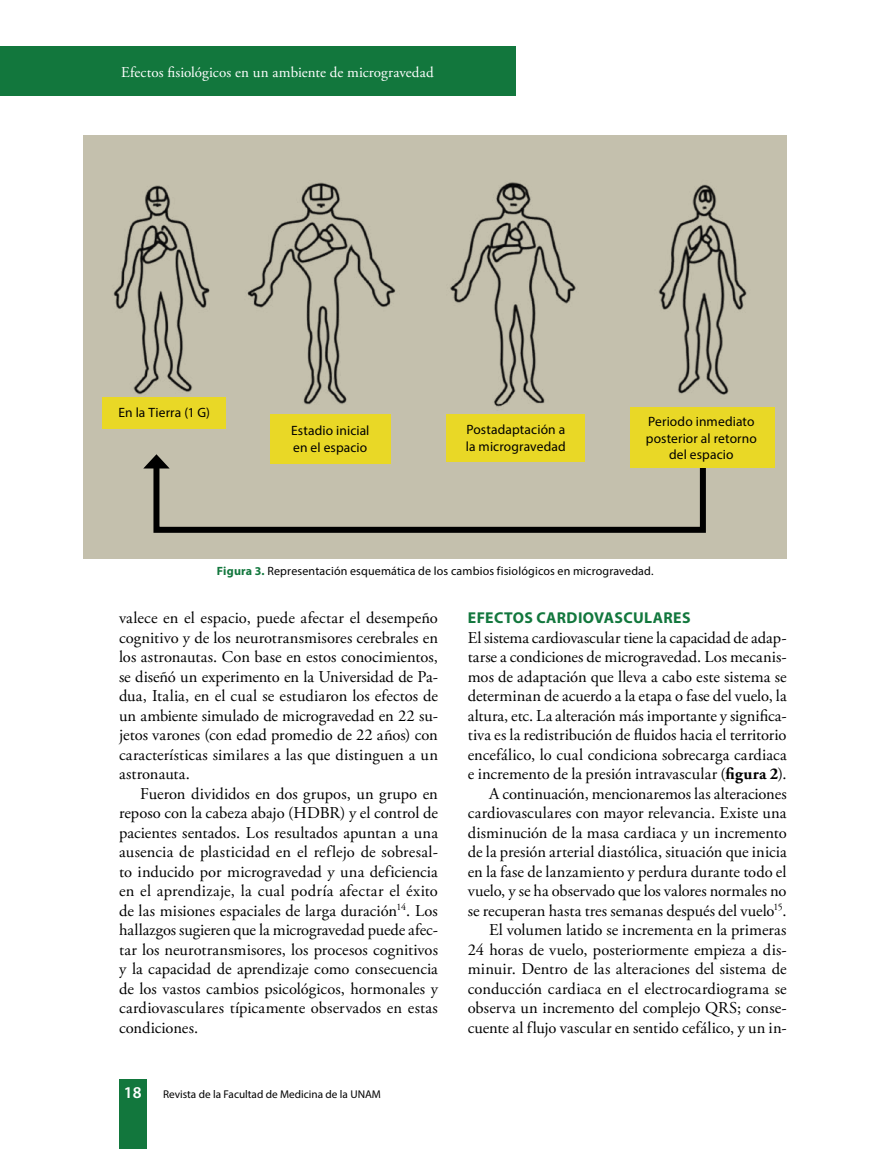
<style>
.page{position:relative;width:893px;height:1149px;background:#fff}
.page>*{position:absolute;margin:0;border:0;box-sizing:border-box;transform-origin:0 0}
.t1{font:16.5px/19.5px "Adobe Garamond Pro";color:#000;text-align:justify}
.t2{font:600 16.5px "Myriad Pro";color:#fff}
.t3{font:700 15.75px "Myriad Pro";letter-spacing:.025em;color:#12773d}
.t4{font:15px "Adobe Garamond Pro";color:#fff}
.t5{font:13.5px/16.5px "Myriad Pro";letter-spacing:.01em;color:#000}
.t6{font:12px "Myriad Pro";letter-spacing:.015em;color:#000}
.t7{font:11.25px "Myriad Pro";color:#000}
.s1{font-weight:700;color:#12773d}
.s2{font-weight:700}
</style>
<div class="page">
<div style="left:0;top:47px;width:516px;height:49px;background:#12773d"></div>
<div style="left:119px;top:1079px;width:28px;height:69px;background:#12773d"></div>
<div style="left:83px;top:135px;width:704px;height:423px;background:#c4c0ad"></div>
<img style="left:113px;top:182px;width:634px;height:230px">
<div style="left:103px;top:397px;width:123px;height:32px;background:#e9d826"></div>
<div style="left:270px;top:414px;width:120px;height:49px;background:#e9d826"></div>
<div style="left:447px;top:414px;width:138px;height:47px;background:#e9d826"></div>
<svg style="left:150px;top:456px;width:559px;height:77px"></svg>
<svg style="left:144px;top:454px;width:26px;height:14px"></svg>
<div style="left:631px;top:407px;width:144px;height:60px;background:#e9d826"></div>
<p class="t4" style="left:121px;top:63px;width:314px">Efectos fisiológicos en un ambiente de microgravedad</p>
<p class="t5" style="left:119px;top:404px;width:93px">En la Tierra (1 G)</p>
<p class="t5" style="left:291px;top:422px;width:80px">Estadio inicial en el espacio</p>
<p class="t5" style="left:466px;top:421px;width:101px">Postadaptación a la microgravedad</p>
<p class="t5" style="left:646px;top:413px;width:113px;text-align:center">Periodo inmediato posterior al retorno del espacio</p>
<p class="t6" style="left:217px;top:563px;width:438px"><span class="s1">Figura 3.</span> Representación esquemática de los cambios fisiológicos en microgravedad.</p>
<p class="t1" style="left:119px;top:608px;width:320px">valece en el espacio, puede afectar el desempeño cognitivo y de los neurotransmisores cerebrales en los astronautas. Con base en estos conocimientos, se diseñó un experimento en la Universidad de Pa&shy;dua, Italia, en el cual se estudiaron los efectos de un ambiente simulado de microgravedad en 22 su&shy;jetos varones (con edad promedio de 22 años) con características similares a las que distinguen a un astronauta.</p>
<p class="t1" style="left:119px;top:784px;width:321px;text-indent:21px">Fueron divididos en dos grupos, un grupo en reposo con la cabeza abajo (HDBR) y el control de pacientes sentados. Los resultados apuntan a una ausencia de plasticidad en el reflejo de sobresal&shy;to inducido por microgravedad y una deficiencia en el aprendizaje, la cual podría afectar el éxito de las misiones espaciales de larga duración<sup>14</sup>. Los hallazgos sugieren que la microgravedad puede afec&shy;tar los neurotransmisores, los procesos cognitivos y la capacidad de aprendizaje como consecuencia de los vastos cambios psicológicos, hormonales y cardiovasculares típicamente observados en estas condiciones.</p>
<p class="t2" style="left:116px;top:1081px;width:27px">1818</p>
<p class="t7" style="left:163px;top:1086px;width:219px">Revista de la Facultad de Medicina de la UNAM</p>
<p class="t3" style="left:468px;top:607px;width:224px">EFECTOS CARDIOVASCULARES</p>
<p class="t1" style="left:468px;top:628px;width:321px;text-align:right">El sistema cardiovascular tiene la capacidad de adap&shy;tarse a condiciones de microgravedad. Los mecanis&shy;mos de adaptación que lleva a cabo este sistema se determinan de acuerdo a la etapa o fase del vuelo, la altura, etc. La alteración más importante y significa&shy;tiva es la redistribución de fluidos hacia el territorio encefálico, lo cual condiciona sobrecarga cardiaca e incremento de la presión intravascular (<span class="s2">figura 2</span>).<br>A continuación, mencionaremos las alteraciones cardiovasculares con mayor relevancia. Existe una disminución de la masa cardiaca y un incremento de la presión arterial diastólica, situación que inicia en la fase de lanzamiento y perdura durante todo el vuelo, y se ha observado que los valores normales no se recuperan hasta tres semanas después del vuelo<sup>15</sup>.<br>El volumen latido se incrementa en la primeras<br>24 horas de vuelo, posteriormente empieza a dis&shy;minuir. Dentro de las alteraciones del sistema de conducción cardiaca en el electrocardiograma se observa un incremento del complejo QRS; conse&shy;cuente al flujo vascular en sentido cefálico, y un in-</p>
</div>
